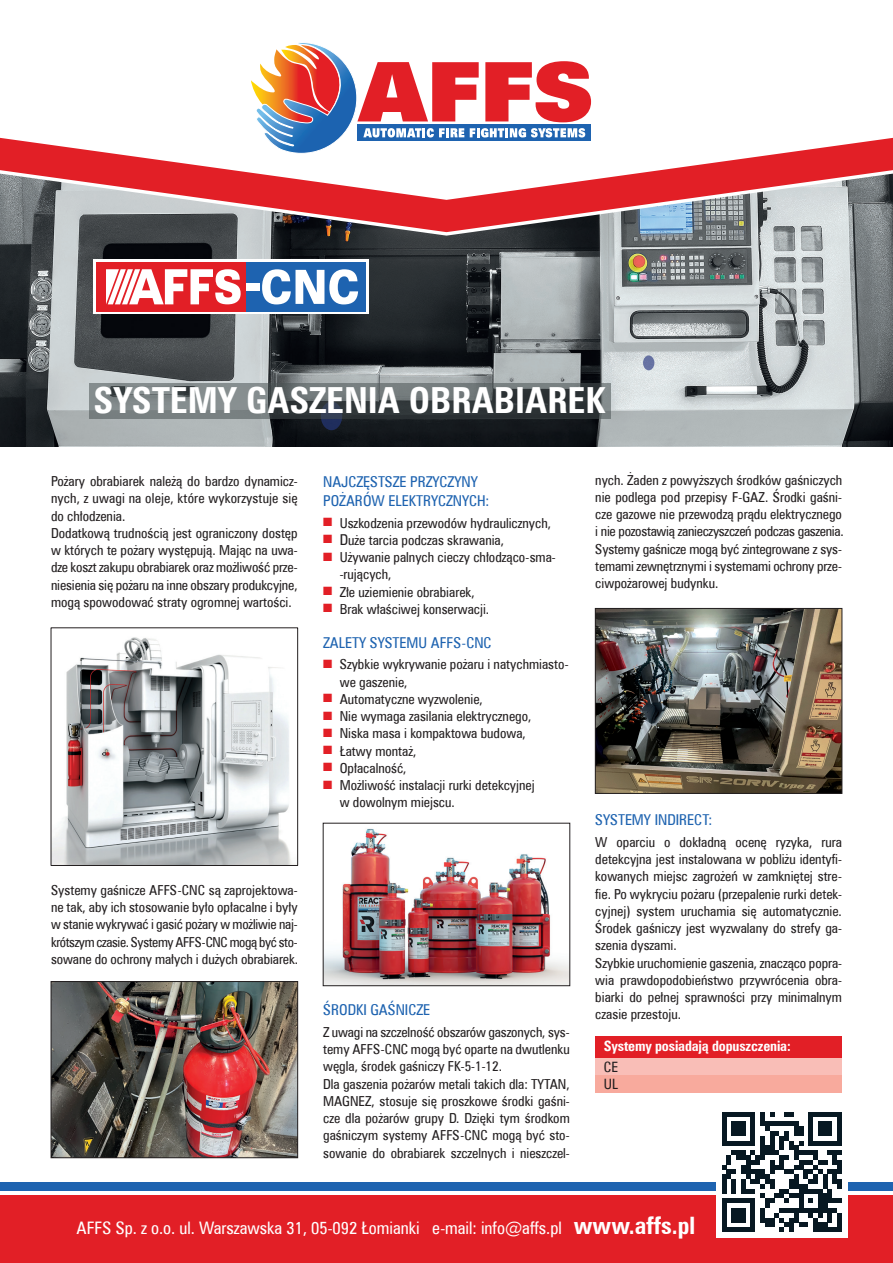
<style>
.page{position:relative;width:893px;height:1263px;background:#fff}
.page>*{position:absolute;margin:0;border:0;box-sizing:border-box;transform-origin:0 0}
.t1{font:700 36px "Zurich Cn EU";color:#fff}
.t2{font:17.25px "Zurich Cn EU";color:#fff}
.t3{font:15px/18.8px "Zurich Cn EU";color:#1e63b0}
.t4{font:700 14.25px "Zurich Cn EU";letter-spacing:-.01em;color:#fff}
.t5{font:14.25px/17px "Zurich Cn EU";color:#231f20}
.t6{font:13.8px/17.2px "Zurich Cn EU";color:#231f20}
.s1{color:#e21f26}
.s2{font-size:15px}
.s3{font-weight:700;font-size:24px}
</style>
<div class="page">
<img style="left:0;top:237px;width:893px;height:209px">
<svg style="left:251px;top:43px;width:340px;height:93px"></svg>
<svg style="left:0;top:136px;width:893px;height:30px"></svg>
<svg style="left:0;top:166px;width:893px;height:71px"></svg>
<div style="left:0;top:1195px;width:893px;height:68px;background:#e21f26"></div>
<div style="left:0;top:1182px;width:893px;height:9px;background:#1e63b0"></div>
<svg style="left:643px;top:355px;width:11px;height:15px"></svg>
<svg style="left:321px;top:402px;width:21px;height:28px"></svg>
<svg style="left:89px;top:383px;width:522px;height:35px;background:#5a6163"></svg>
<svg style="left:94px;top:259px;width:275px;height:55px"></svg>
<div style="left:96px;top:262px;width:150px;height:49px;background:#e21f26"></div>
<div style="left:246px;top:262px;width:120px;height:49px;background:#1e63b0"></div>
<svg style="left:106px;top:269px;width:135px;height:35px"></svg>
<div style="left:246px;top:284px;width:13px;height:7px;background:#fff"></div>
<svg style="left:262px;top:269px;width:96px;height:35px"></svg>
<div style="left:716px;top:1106px;width:132px;height:132px;background:#fff"></div>
<svg style="left:722px;top:1112px;width:120px;height:120px"></svg>
<img style="left:53px;top:637px;width:240px;height:227px">
<div style="left:51px;top:627px;width:247px;height:239px;border:1px solid #231f20"></div>
<div style="left:595px;top:1036px;width:247px;height:22px;background:#e21f26"></div>
<div style="left:595px;top:1059px;width:247px;height:17px;background:#f9beb7"></div>
<div style="left:595px;top:1076px;width:247px;height:17px;background:#f8aa9d"></div>
<img style="left:325px;top:828px;width:243px;height:156px">
<div style="left:323px;top:823px;width:247px;height:163px;border:1px solid #231f20"></div>
<img style="left:597px;top:610px;width:243px;height:182px">
<div style="left:595px;top:608px;width:247px;height:186px;border:1px solid #231f20"></div>
<img style="left:53px;top:983px;width:243px;height:173px">
<div style="left:51px;top:981px;width:247px;height:177px;border:1px solid #231f20"></div>
<h1 class="t1" style="left:94px;top:378px;width:513px">SYSTEMY GASZENIA OBRABIAREK</h1>
<p class="t6" style="left:51px;top:473px;width:248px">Pożary obrabiarek należą do bardzo dynamicz&shy;nych, z uwagi na oleje, które wykorzystuje się do chłodzenia.<br>Dodatkową trudnością jest ograniczony dostęp w których te pożary występują. Mając na uwa&shy;dze koszt zakupu obrabiarek oraz możliwość prze&shy;niesienia się pożaru na inne obszary produkcyjne, mogą spowodować straty ogromnej wartości.</p>
<p class="t3" style="left:323px;top:472px;width:168px">NAJCZĘSTSZE PRZYCZYNY<br>POŻARÓW ELEKTRYCZNYCH:</p>
<p class="t6" style="left:323px;top:514px;width:229px"><span class="s1">■</span> Uszkodzenia przewodów hydraulicznych,</p>
<p class="t6" style="left:323px;top:531px;width:182px"><span class="s1">■</span> <span class="s2">D</span>uże tarcia podczas skrawania,</p>
<p class="t6" style="left:340px;top:548px;width:217px;text-indent:-17px"><span class="s1">■</span> Używanie palnych cieczy chłodząco-sma--rujących,</p>
<p class="t6" style="left:323px;top:583px;width:153px"><span class="s1">■</span> Złe uziemienie obrabiarek,</p>
<p class="t6" style="left:323px;top:600px;width:168px"><span class="s1">■</span> Brak właściwej konserwacji.</p>
<p class="t3" style="left:323px;top:633px;width:170px">ZALETY SYSTEMU AFFS-CNC</p>
<p class="t6" style="left:340px;top:656px;width:230px;text-indent:-17px"><span class="s1">■</span> Szybkie wykrywanie pożaru i natychmiasto&shy;we gaszenie,</p>
<p class="t6" style="left:323px;top:690px;width:161px"><span class="s1">■</span> Automatyczne wyzwolenie,</p>
<p class="t6" style="left:323px;top:707px;width:210px"><span class="s1">■</span> Nie wymaga zasilania elektrycznego,</p>
<p class="t6" style="left:323px;top:725px;width:204px"><span class="s1">■</span> Niska masa i kompaktowa budowa,</p>
<p class="t6" style="left:323px;top:742px;width:95px"><span class="s1">■</span> Łatwy montaż,</p>
<p class="t6" style="left:323px;top:759px;width:85px"><span class="s1">■</span> Opłacalność,</p>
<p class="t6" style="left:340px;top:776px;width:196px;text-indent:-17px"><span class="s1">■</span> Możliwość instalacji rurki detekcyjnej w dowolnym miejscu.</p>
<p class="t6" style="left:51px;top:881px;width:249px;text-align:justify">Systemy gaśnicze AFFS-CNC są zaprojektowa&shy;ne tak, aby ich stosowanie było opłacalne i były w stanie wykrywać i gasić pożary w możliwie naj&shy;krótszym czasie. Systemy AFFS-CNC mogą być sto&shy;sowane do ochrony małych i dużych obrabiarek.</p>
<p class="t3" style="left:323px;top:1000px;width:109px">ŚRODKI GAŚNICZE</p>
<p class="t6" style="left:323px;top:1023px;width:248px">Z uwagi na szczelność obszarów gaszonych, sys&shy;temy AFFS-CNC mogą być oparte na dwutlenku węgla, środek gaśniczy FK-5-1-12.<br>Dla gaszenia pożarów metali takich dla: TYTAN, MAGNEZ, stosuje się proszkowe środki gaśni&shy;cze dla pożarów grupy D. Dzięki tym środkom gaśniczym systemy AFFS-CNC mogą być sto&shy;sowanie do obrabiarek szczelnych i nieszczel-</p>
<p class="t6" style="left:595px;top:471px;width:250px">nych. Żaden z powyższych środków gaśniczych nie podlega pod przepisy F-GAZ. Środki gaśni&shy;cze gazowe nie przewodzą prądu elektrycznego i nie pozostawią zanieczyszczeń podczas gaszenia.<br>Systemy gaśnicze mogą być zintegrowane z sys&shy;temami zewnętrznymi i systemami ochrony prze&shy;ciwpożarowej budynku.</p>
<p class="t3" style="left:595px;top:810px;width:118px">SYSTEMY INDIRECT:</p>
<p class="t6" style="left:595px;top:833px;width:248px">W oparciu o dokładną ocenę ryzyka, rura detekcyjna jest instalowana w pobliżu identyfi&shy;kowanych miejsc zagrożeń w zamkniętej stre&shy;fie. Po wykryciu pożaru (przepalenie rurki detek&shy;cyjnej) system uruchamia się automatycznie.<br>Środek gaśniczy jest wyzwalany do strefy ga&shy;szenia dyszami.<br>Szybkie uruchomienie gaszenia, znacząco popra&shy;wia prawdopodobieństwo przywrócenia obra&shy;biarki do pełnej sprawności przy minimalnym czasie przestoju.</p>
<p class="t4" style="left:604px;top:1037px;width:188px">Systemy posiadają dopuszczenia:</p>
<p class="t5" style="left:604px;top:1059px;width:16px">CE<br>UL</p>
<p class="t2" style="left:77px;top:1218px;width:620px">AFFS Sp. z o.o. ul. Warszawska 31, 05-092 Łomianki e-mail: info@affs.pl <span class="s3">www.affs.pl</span></p>
</div>
